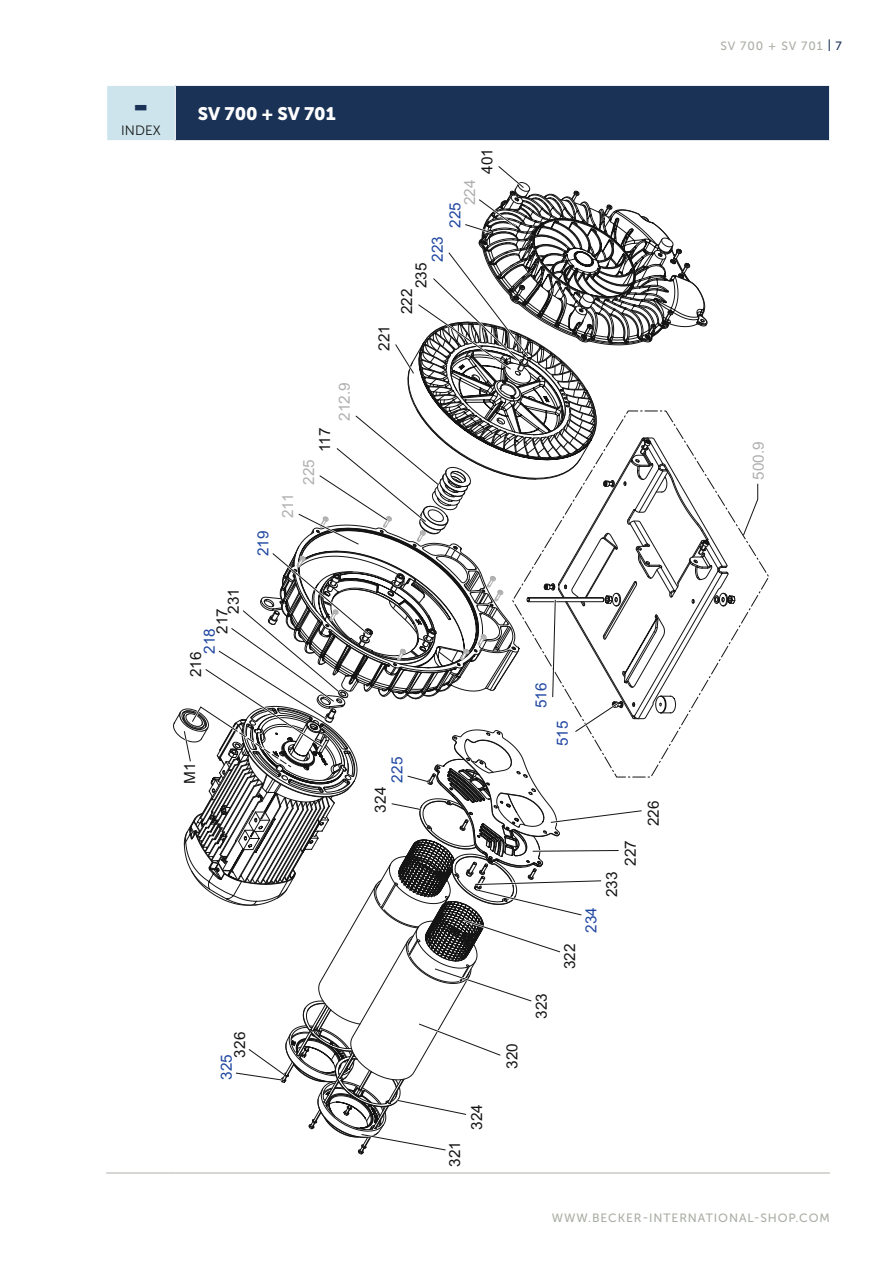
<style>
.page{position:relative;width:893px;height:1263px;background:#fff}
.page>*{position:absolute;margin:0;border:0;box-sizing:border-box;transform-origin:0 0}
.t1{font:36px "Museo Sans 900";color:#1a3256}
.t2{font:18px "Museo Sans 900";color:#fff}
.t3{font:15.3px/11.4px "Arial";color:#131413}
.t4{font:15.3px "Arial";color:#1e45a0}
.t5{font:15.3px "Arial";color:#afafb0}
.t6{font:13.5px "Museo Sans 300";color:#131413}
.t7{font:12px "Museo Sans 500";letter-spacing:.075em;color:#aaafa5}
.s1{color:#1a3256}
</style>
<div class="page">
<svg style="left:829px;top:39px;width:1px;height:12px"></svg>
<div style="left:107px;top:85px;width:68px;height:56px;background:#cde4ed"></div>
<div style="left:175px;top:85px;width:655px;height:56px;background:#1a3256"></div>
<hr style="left:106px;top:85px;width:69px;height:1px;background:#fff">
<hr style="left:175px;top:85px;width:655px;height:1px;background:#fff">
<hr style="left:175px;top:86px;width:1px;height:54px;background:#fff">
<hr style="left:829px;top:86px;width:1px;height:54px;background:#fff">
<hr style="left:106px;top:140px;width:69px;height:1px;background:#fff">
<hr style="left:175px;top:140px;width:655px;height:1px;background:#fff">
<hr style="left:106px;top:1172px;width:69px;height:1px;background:#aaafa5">
<hr style="left:175px;top:1172px;width:655px;height:1px;background:#aaafa5">
<svg style="left:742px;top:483px;width:17px;height:53px"></svg>
<svg style="left:173px;top:181px;width:563px;height:974px"></svg>
<h1 class="t1" style="left:133px;top:85px;width:18px">-</h1>
<p class="t6" style="left:121px;top:123px;width:41px">INDEX</p>
<p class="t2" style="left:198px;top:103px;width:139px">SV 700 + SV 701</p>
<p class="t3" style="left:217px;top:614px;width:27px;text-indent:-20px;rotate:-90deg">217<br>231</p>
<p class="t4" style="left:199px;top:654px;width:27px;rotate:-90deg">218</p>
<p class="t3" style="left:190px;top:677px;width:27px;rotate:-90deg">216</p>
<p class="t4" style="left:253px;top:556px;width:27px;rotate:-90deg">219</p>
<p class="t5" style="left:278px;top:518px;width:26px;rotate:-90deg">211</p>
<p class="t3" style="left:319px;top:452px;width:26px;rotate:-90deg">117</p>
<p class="t5" style="left:299px;top:485px;width:27px;rotate:-90deg">225</p>
<p class="t5" style="left:334px;top:421px;width:40px;rotate:-90deg">212.9</p>
<p class="t3" style="left:184px;top:784px;width:23px;rotate:-90deg">M1</p>
<p class="t3" style="left:234px;top:1057px;width:27px;rotate:-90deg">326</p>
<p class="t4" style="left:216px;top:1080px;width:27px;rotate:-90deg">325</p>
<p class="t3" style="left:378px;top:351px;width:27px;rotate:-90deg">221</p>
<p class="t3" style="left:482px;top:174px;width:27px;rotate:-90deg">401</p>
<p class="t5" style="left:460px;top:205px;width:27px;rotate:-90deg">224</p>
<p class="t4" style="left:445px;top:228px;width:27px;rotate:-90deg">225</p>
<p class="t4" style="left:427px;top:262px;width:27px;rotate:-90deg">223</p>
<p class="t3" style="left:416px;top:288px;width:27px;rotate:-90deg">235</p>
<p class="t3" style="left:401px;top:314px;width:27px;rotate:-90deg">222</p>
<p class="t7" style="left:720px;top:39px;width:123px">SV 700 + SV 701 <span class="s1">7</span></p>
<p class="t5" style="left:748px;top:480px;width:40px;rotate:-90deg">500.9</p>
<p class="t4" style="left:387px;top:782px;width:27px;rotate:-90deg">225</p>
<p class="t3" style="left:375px;top:812px;width:27px;rotate:-90deg">324</p>
<p class="t3" style="left:449px;top:1166px;width:27px;rotate:-90deg">321</p>
<p class="t3" style="left:471px;top:1129px;width:27px;rotate:-90deg">324</p>
<p class="t4" style="left:531px;top:708px;width:27px;rotate:-90deg">516</p>
<p class="t4" style="left:552px;top:746px;width:27px;rotate:-90deg">515</p>
<p class="t3" style="left:506px;top:1069px;width:27px;rotate:-90deg">320</p>
<p class="t3" style="left:536px;top:1018px;width:27px;rotate:-90deg">323</p>
<p class="t3" style="left:564px;top:969px;width:27px;rotate:-90deg">322</p>
<p class="t4" style="left:581px;top:933px;width:27px;rotate:-90deg">234</p>
<p class="t3" style="left:625px;top:866px;width:27px;rotate:-90deg">227</p>
<p class="t3" style="left:606px;top:897px;width:27px;rotate:-90deg">233</p>
<p class="t3" style="left:648px;top:826px;width:27px;rotate:-90deg">226</p>
<p class="t7" style="left:552px;top:1211px;width:280px">WWW.BECKER-INTERNATIONAL-SHOP.COM</p>
</div>
